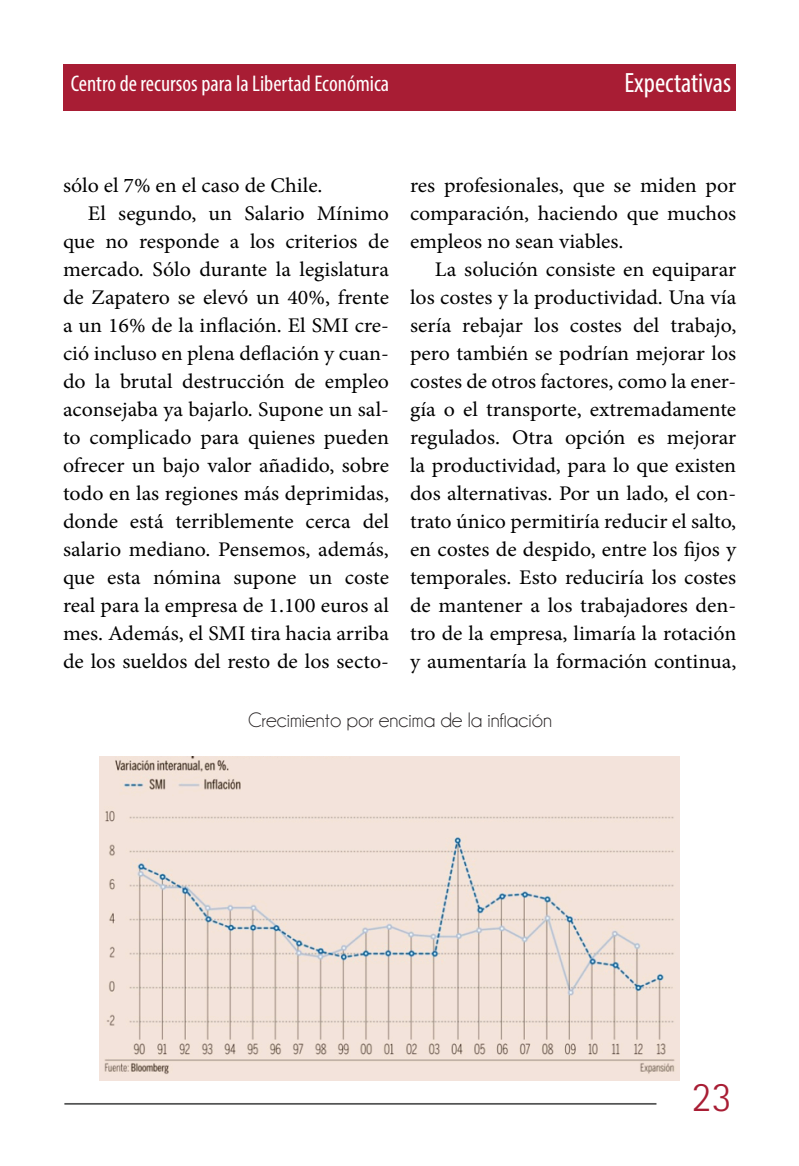
<style>
.page{position:relative;width:799px;height:1166px;background:#fff}
.page>*{position:absolute;margin:0;border:0;box-sizing:border-box;transform-origin:0 0}
.t1{font:300 42px "Rotis Sans Serif";color:#a81d34}
.t2{font:condensed 28px "Myriad Pro";color:#fff}
.t3{font:condensed 22.75px "Myriad Pro";color:#fff}
.t4{font:21px "Champagne&Limousines";color:#231f20}
.t5{font:20.82px/28px "Minion Pro";color:#000;text-align:justify;scale:1.05 1}
</style>
<div class="page">
<hr style="left:64px;top:1103px;width:592px;height:1px;background:#545555">
<div style="left:63px;top:64px;width:673px;height:46px;background:#a81d34"></div>
<img style="left:99px;top:756px;width:580px;height:324px">
<p class="t3" style="left:71px;top:70px;width:320px">Centro de recursos para la Libertad Económica</p>
<p class="t2" style="left:624px;top:65px;width:108px">Expectativas</p>
<p class="t5" style="left:63px;top:171px;width:249px">sólo el 7% en el caso de Chile.</p>
<p class="t5" style="left:63px;top:199px;width:312px;text-indent:25px">El segundo, un Salario Mínimo que no responde a los criterios de mercado. Sólo durante la legislatura de Zapatero se elevó un 40%, frente a un 16% de la inflación. El SMI cre&shy;ció incluso en plena deflación y cuan&shy;do la brutal destrucción de empleo aconsejaba ya bajarlo. Supone un sal&shy;to complicado para quienes pueden ofrecer un bajo valor añadido, sobre todo en las regiones más deprimidas, donde está terriblemente cerca del salario mediano. Pensemos, además, que esta nómina supone un coste real para la empresa de 1.100 euros al mes. Además, el SMI tira hacia arriba de los sueldos del resto de los secto-</p>
<p class="t5" style="left:410px;top:171px;width:312px">res profesionales, que se miden por comparación, haciendo que muchos empleos no sean viables.</p>
<p class="t5" style="left:410px;top:255px;width:312px;text-indent:25px">La solución consiste en equiparar los costes y la productividad. Una vía sería rebajar los costes del trabajo, pero también se podrían mejorar los costes de otros factores, como la ener&shy;gía o el transporte, extremadamente regulados. Otra opción es mejorar la productividad, para lo que existen dos alternativas. Por un lado, el con&shy;trato único permitiría reducir el salto, en costes de despido, entre los fijos y temporales. Esto reduciría los costes de mantener a los trabajadores den&shy;tro de la empresa, limaría la rotación y aumentaría la formación continua,</p>
<p class="t4" style="left:248px;top:709px;width:305px">Crecimiento por encima de la inflación</p>
<p class="t1" style="left:691px;top:1073px;width:42px">23</p>
</div>
